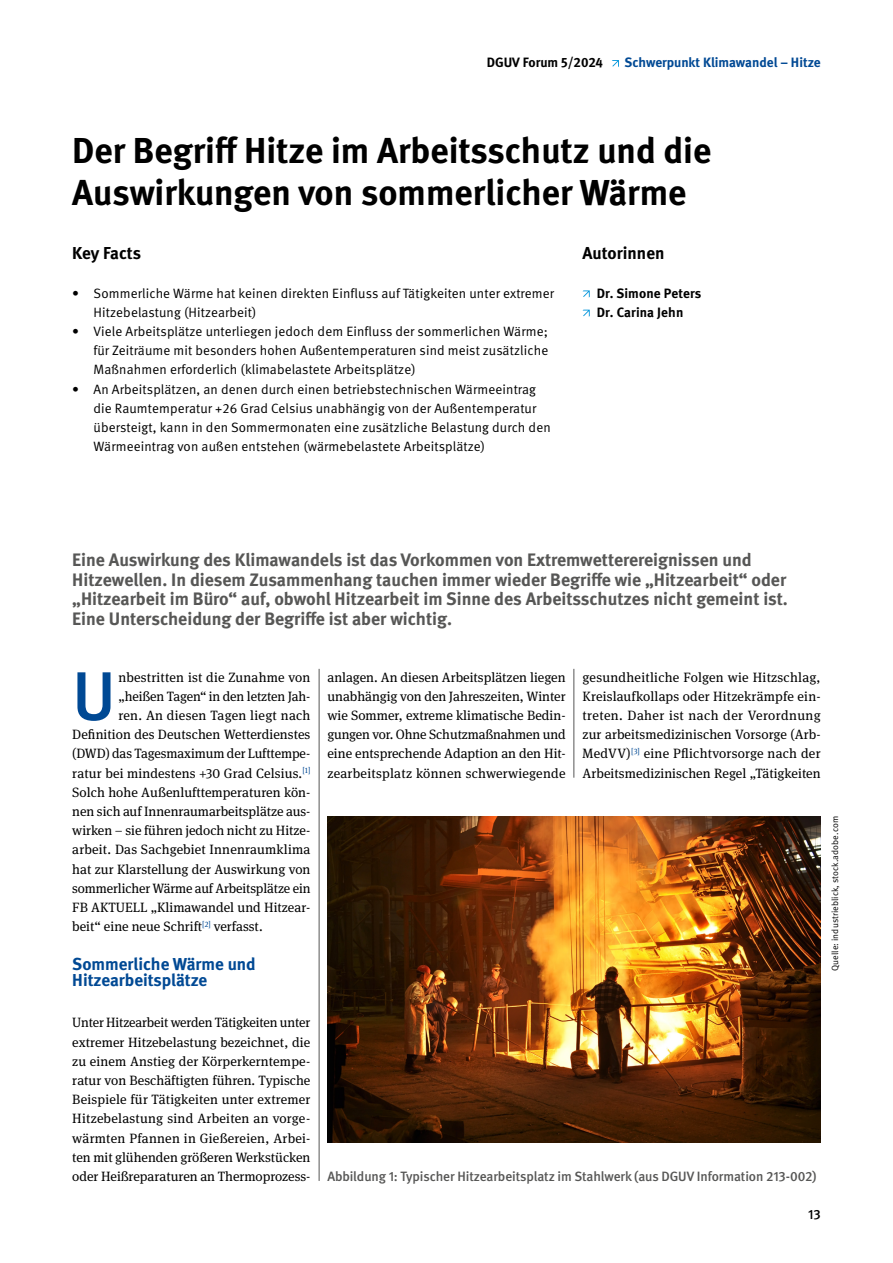
<style>
.page{position:relative;width:893px;height:1263px;background:#fff}
.page>*{position:absolute;margin:0;border:0;box-sizing:border-box;transform-origin:0 0}
.Fließtext_Initial_book_9pt{font:500 69px "DGUV Meta";color:#004994}
.Headline_bold_24pt{font:700 36px/42px "DGUV Meta";color:#000}
.Anleser_bold_12pt{font:700 18px/19.5px "DGUV Meta";color:#575756}
.Zwischenheadline_Fließtext_blau{font:700 17.25px "DGUV Meta";color:#004994}
.Autoren_Headline_bold_11_5pt{font:700 17.25px "DGUV Meta";color:#000}
.Key_Facts_Headline_bold_11_5pt{font:700 17.25px "DGUV Meta";letter-spacing:-.005em;color:#000}
.Fließtext_book_9pt{font:13.5px/19.2px "DGUV Meta Serif";color:#000;text-align:justify}
.t1{font:13.5px/19.2px "DGUV Meta";letter-spacing:.01em;color:#000}
.Fließtext_Initial_book_9pt-2{font:13.5px "DGUV Meta Serif";color:#000}
.Bildunterschrift{font:500 13.5px "DGUV Meta";letter-spacing:-.005em;color:#575756}
.Autoren_Name_bold_9pt{font:700 13.5px "DGUV Meta";letter-spacing:.005em;color:#000}
.t2{font:700 13.5px "DGUV Meta";color:#004994}
.Fließtext_Initial_book_9pt-3{font:13.5px "DGUV Meta Serif";letter-spacing:.02em;color:#000}
.t3{font:500 13.5px "DGUV Meta";color:#000}
.t4{font:9px "DGUV Meta";letter-spacing:.01em;color:#000}
</style>
<div class="page">
<svg style="left:612px;top:60px;width:7px;height:7px"></svg>
<svg style="left:583px;top:290px;width:7px;height:8px"></svg>
<svg style="left:583px;top:310px;width:7px;height:7px"></svg>
<img style="left:327px;top:816px;width:494px;height:327px">
<hr style="left:319px;top:669px;width:1px;height:512px;background:#575756">
<hr style="left:574px;top:669px;width:1px;height:109px;background:#575756">
<p class="Autoren_Name_bold_9pt" style="left:487px;top:54px;width:118px">DGUV Forum 5/2024</p>
<p class="t2" style="left:624px;top:54px;width:198px">Schwerpunkt Klimawandel – Hitze</p>
<h3 class="Headline_bold_24pt" style="left:72px;top:131px;width:641px">Der Begriff Hitze im Arbeitsschutz und die<br>Auswirkungen von sommerlicher Wärme</h3>
<h4 class="Key_Facts_Headline_bold_11_5pt" style="left:72px;top:243px;width:70px">Key Facts</h4>
<p class="t1" style="left:94px;top:284px;width:462px;text-indent:-21px">• Sommerliche Wärme hat keinen direkten Einfluss auf Tätigkeiten unter extremer<br>Hitzebelastung (Hitzearbeit)</p>
<p class="t1" style="left:94px;top:322px;width:456px;text-align:justify;text-indent:-21px">• Viele Arbeitsplätze unterliegen jedoch dem Einfluss der sommerlichen Wärme; für Zeiträume mit besonders hohen Außentemperaturen sind meist zusätzliche Maßnahmen erforderlich (klimabelastete Arbeitsplätze)</p>
<p class="t1" style="left:94px;top:380px;width:459px;text-indent:-21px">• An Arbeitsplätzen, an denen durch einen betriebstechnischen Wärmeeintrag die Raumtemperatur +26 Grad Celsius unabhängig von der Außentemperatur übersteigt, kann in den Sommermonaten eine zusätzliche Belastung durch den Wärmeeintrag von außen entstehen (wärmebelastete Arbeitsplätze)</p>
<h4 class="Autoren_Headline_bold_11_5pt" style="left:583px;top:243px;width:83px">Autorinnen</h4>
<p class="Autoren_Name_bold_9pt" style="left:616px;top:285px;width:86px">Simone Peters</p>
<p class="Autoren_Name_bold_9pt" style="left:597px;top:304px;width:88px">Dr. Carina Jehn</p>
<p class="Anleser_bold_12pt" style="left:72px;top:551px;width:717px">Eine Auswirkung des Klimawandels ist das Vorkommen von Extremwetterereignissen und Hitzewellen. In diesem Zusammenhang tauchen immer wieder Begriffe wie „Hitzearbeit“ oder „Hitzearbeit im Büro“ auf, obwohl Hitzearbeit im Sinne des Arbeitsschutzes nicht gemeint ist.<br>Eine Unterscheidung der Begriffe ist aber wichtig.</p>
<p class="Fließtext_Initial_book_9pt" style="left:72px;top:656px;width:45px">U</p>
<p class="Fließtext_Initial_book_9pt-2" style="left:118px;top:669px;width:194px">nbestritten ist die Zunahme von</p>
<p class="Fließtext_Initial_book_9pt-2" style="left:118px;top:688px;width:193px">„heißen Tagen“ in den letzten Jah-</p>
<p class="Fließtext_Initial_book_9pt-3" style="left:118px;top:708px;width:194px">ren. An diesen Tagen liegt nach</p>
<p class="Fließtext_Initial_book_9pt-2" style="left:72px;top:727px;width:240px">Definition des Deutschen Wetterdienstes</p>
<p class="Fließtext_Initial_book_9pt-2" style="left:72px;top:746px;width:240px">(DWD) das Tagesmaximum der Lufttempe-</p>
<p class="Fließtext_Initial_book_9pt-2" style="left:72px;top:765px;width:240px">ratur bei mindestens +30 Grad Celsius.<sup>[1]</sup></p>
<p class="Fließtext_Initial_book_9pt-2" style="left:72px;top:784px;width:240px">Solch hohe Außenlufttemperaturen kön-</p>
<p class="Fließtext_Initial_book_9pt-2" style="left:72px;top:804px;width:240px">nen sich auf Innenraumarbeitsplätze aus-</p>
<p class="Fließtext_Initial_book_9pt-2" style="left:72px;top:823px;width:240px">wirken – sie führen jedoch nicht zu Hitze-</p>
<p class="Fließtext_Initial_book_9pt-2" style="left:72px;top:842px;width:240px">arbeit. Das Sachgebiet Innenraumklima</p>
<p class="Fließtext_Initial_book_9pt-2" style="left:72px;top:861px;width:240px">hat zur Klarstellung der Auswirkung von</p>
<p class="Fließtext_Initial_book_9pt-2" style="left:72px;top:880px;width:240px">sommerlicher Wärme auf Arbeitsplätze ein</p>
<p class="Fließtext_Initial_book_9pt-2" style="left:72px;top:900px;width:240px">FB AKTUELL „Klimawandel und Hitzear-</p>
<p class="Fließtext_Initial_book_9pt-2" style="left:72px;top:919px;width:192px">beit“ eine neue Schrift<sup>[2]</sup> verfasst.</p>
<h4 class="Zwischenheadline_Fließtext_blau" style="left:72px;top:953px;width:185px">Sommerliche Wärme und</h4>
<h4 class="Zwischenheadline_Fließtext_blau" style="left:72px;top:970px;width:137px">Hitzearbeitsplätze</h4>
<p class="Fließtext_book_9pt" style="left:72px;top:1013px;width:240px">Unter Hitzearbeit werden Tätigkeiten unter extremer Hitzebelastung bezeichnet, die zu einem Anstieg der Körperkerntempe&shy;ratur von Beschäftigten führen. Typische Beispiele für Tätigkeiten unter extremer Hitzebelastung sind Arbeiten an vorge&shy;wärmten Pfannen in Gießereien, Arbei&shy;ten mit glühenden größeren Werkstücken oder Heißreparaturen an Thermoprozess-</p>
<p class="Fließtext_book_9pt" style="left:327px;top:668px;width:240px">anlagen. An diesen Arbeitsplätzen liegen unabhängig von den Jahreszeiten, Winter wie Sommer, extreme klimatische Bedin&shy;gungen vor. Ohne Schutzmaßnahmen und eine entsprechende Adaption an den Hit&shy;zearbeitsplatz können schwerwiegende</p>
<p class="Fließtext_book_9pt" style="left:583px;top:668px;width:240px">gesundheitliche Folgen wie Hitzschlag, Kreislaufkollaps oder Hitzekrämpfe ein&shy;treten. Daher ist nach der Verordnung zur arbeitsmedizinischen Vorsorge (Arb-MedVV)<sup>[3]</sup> eine Pflichtvorsorge nach der Arbeitsmedizinischen Regel „Tätigkeiten</p>
<p class="t4" style="left:830px;top:971px;width:156px;rotate:-90deg">Quelle: industrieblick, stock.adobe.com</p>
<p class="Bildunterschrift" style="left:327px;top:1168px;width:491px">Abbildung 1: Typischer Hitzearbeitsplatz im Stahlwerk (aus DGUV Information 213-002)</p>
<p class="t3" style="left:808px;top:1207px;width:14px">13</p>
</div>
